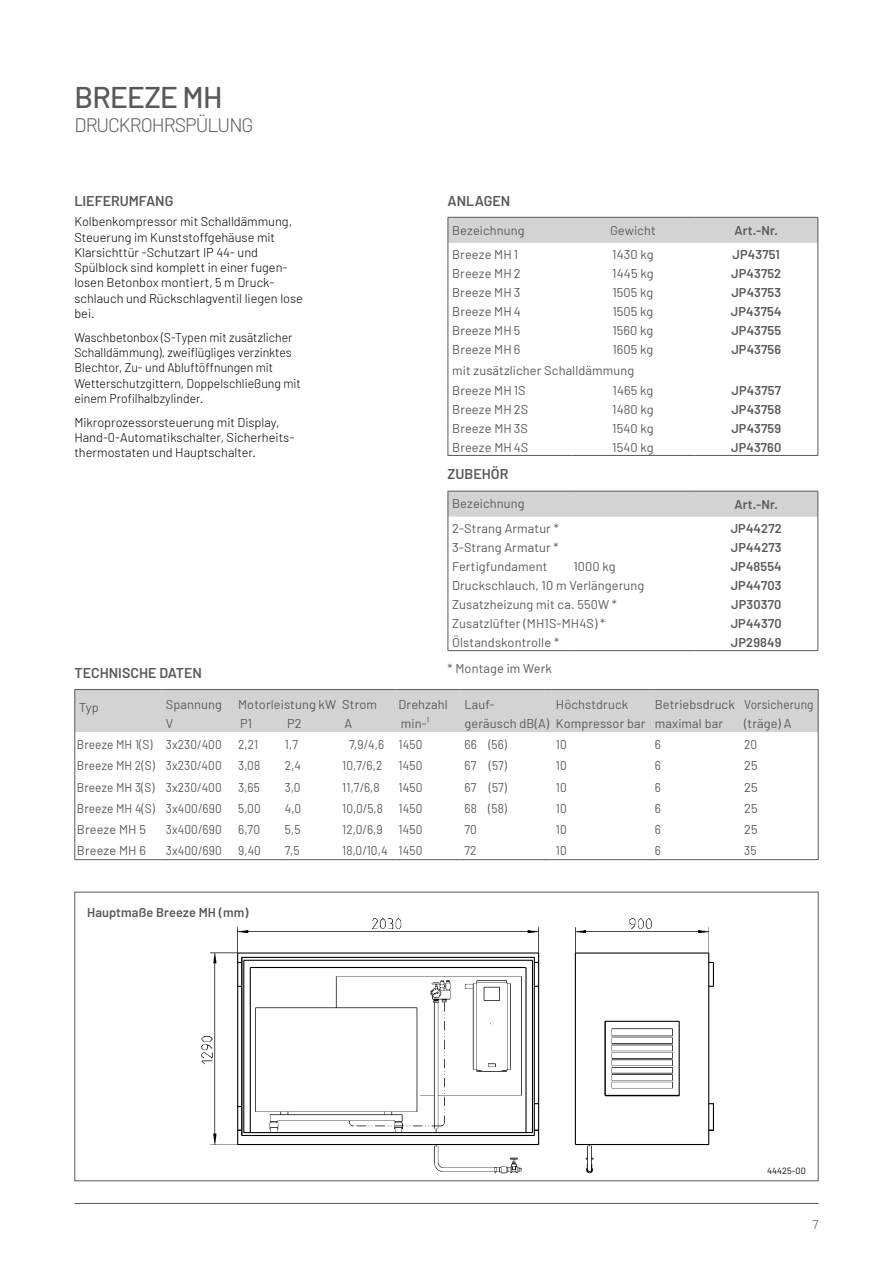
<style>
.page{position:relative;width:893px;height:1263px;background:#fff}
.page>*{position:absolute;margin:0;border:0;box-sizing:border-box;transform-origin:0 0}
.t1{font:500 30px "Barlow";letter-spacing:-.025em;color:#58595b}
.t2{font:300 19.5px "Barlow";letter-spacing:-.05em;color:#58595b}
.t3{font:600 14.25px "Barlow";color:#58595b}
.t4{font:12.75px/20.2px "Barlow";letter-spacing:.01em;color:#58595b}
.t5{font:300 12.75px/15.3px "Barlow";color:#000}
.t6{font:12.75px "Barlow";letter-spacing:.01em;color:#58595b;scale:.93 1}
.t7{font:300 12.75px/15.3px "Barlow";color:#000;scale:.96 1}
.t8{font:600 12.75px "Barlow";letter-spacing:.01em;color:#58595b}
.t9{font:300 12.75px "Barlow";color:#58595b}
.t10{font:9px "Barlow";letter-spacing:.01em;color:#000}
</style>
<div class="page">
<hr style="left:74px;top:1203px;width:745px;height:1px;background:#58595b">
<img style="left:201px;top:918px;width:513px;height:256px">
<hr style="left:74px;top:859px;width:88px;height:1px;background:#58595b">
<hr style="left:162px;top:859px;width:74px;height:1px;background:#58595b">
<hr style="left:236px;top:859px;width:47px;height:1px;background:#58595b">
<hr style="left:283px;top:859px;width:57px;height:1px;background:#58595b">
<hr style="left:340px;top:859px;width:56px;height:1px;background:#58595b">
<hr style="left:396px;top:859px;width:64px;height:1px;background:#58595b">
<hr style="left:460px;top:859px;width:92px;height:1px;background:#58595b">
<hr style="left:552px;top:859px;width:99px;height:1px;background:#58595b">
<hr style="left:651px;top:859px;width:91px;height:1px;background:#58595b">
<svg style="left:74px;top:689px;width:745px;height:170px"></svg>
<hr style="left:742px;top:859px;width:77px;height:1px;background:#58595b">
<hr style="left:448px;top:455px;width:123px;height:1px;background:#58595b">
<hr style="left:571px;top:455px;width:124px;height:1px;background:#58595b">
<svg style="left:448px;top:217px;width:370px;height:238px"></svg>
<hr style="left:695px;top:455px;width:123px;height:1px;background:#58595b">
<hr style="left:448px;top:650px;width:123px;height:1px;background:#58595b">
<hr style="left:571px;top:650px;width:124px;height:1px;background:#58595b">
<hr style="left:695px;top:650px;width:123px;height:1px;background:#58595b">
<svg style="left:448px;top:491px;width:370px;height:159px"></svg>
<h1 class="t1" style="left:74px;top:78px;width:150px">BREEZE MH</h1>
<h2 class="t2" style="left:75px;top:113px;width:180px">DRUCKROHRSPÜLUNG</h2>
<p class="t3" style="left:74px;top:192px;width:100px">LIEFERUMFANG</p>
<p class="t5" style="left:74px;top:214px;width:230px">Kolbenkompressor mit Schalldämmung, Steuerung im Kunststoffgehäuse mit Klarsichttür -Schutzart IP 44- und Spülblock sind komplett in einer fugen&shy;losen Betonbox montiert, 5 m Druck&shy;schlauch und Rückschlagventil liegen lose bei.</p>
<p class="t7" style="left:74px;top:329px;width:237px">Waschbetonbox (S-Typen mit zusätzlicher Schalldämmung), zweiflügliges verzinktes Blechtor, Zu- und Abluftöffnungen mit Wetterschutzgittern, Doppelschließung mit einem Profilhalbzylinder.</p>
<p class="t5" style="left:74px;top:414px;width:221px">Mikroprozessorsteuerung mit Display,<br>Hand-0-Automatikschalter, Sicherheits&shy;thermostaten und Hauptschalter.</p>
<p class="t3" style="left:448px;top:192px;width:64px">ANLAGEN</p>
<p class="t4" style="left:452px;top:220px;width:74px">Bezeichnung</p>
<p class="t4" style="left:610px;top:220px;width:47px">Gewicht</p>
<p class="t8" style="left:734px;top:223px;width:45px">Art.-Nr.</p>
<p class="t4" style="left:452px;top:244px;width:67px">Breeze MH1</p>
<p class="t4" style="left:612px;top:244px;width:43px">1430 kg</p>
<p class="t8" style="left:733px;top:246px;width:49px">JP43751</p>
<p class="t4" style="left:452px;top:263px;width:70px">Breeze MH2</p>
<p class="t4" style="left:612px;top:263px;width:43px">1445 kg</p>
<p class="t8" style="left:731px;top:265px;width:52px">JP43752</p>
<p class="t4" style="left:452px;top:282px;width:70px">Breeze MH3</p>
<p class="t4" style="left:612px;top:282px;width:43px">1505 kg</p>
<p class="t8" style="left:731px;top:284px;width:51px">JP43753</p>
<p class="t4" style="left:452px;top:301px;width:70px">Breeze MH4</p>
<p class="t4" style="left:612px;top:301px;width:43px">1505 kg</p>
<p class="t8" style="left:731px;top:304px;width:52px">JP43754</p>
<p class="t4" style="left:452px;top:320px;width:70px">Breeze MH5</p>
<p class="t4" style="left:612px;top:320px;width:43px">1560 kg</p>
<p class="t8" style="left:731px;top:323px;width:51px">JP43755</p>
<p class="t4" style="left:452px;top:339px;width:70px">Breeze MH6</p>
<p class="t4" style="left:612px;top:339px;width:43px">1605 kg</p>
<p class="t8" style="left:731px;top:342px;width:51px">JP43756</p>
<p class="t4" style="left:452px;top:360px;width:184px">mit zusätzlicher Schalldämmung<br>Breeze MH1S</p>
<p class="t4" style="left:612px;top:380px;width:42px">1465 kg</p>
<p class="t8" style="left:732px;top:382px;width:51px">JP43757</p>
<p class="t4" style="left:452px;top:399px;width:77px">Breeze MH2S</p>
<p class="t4" style="left:612px;top:399px;width:43px">1480 kg</p>
<p class="t8" style="left:731px;top:401px;width:51px">JP43758</p>
<p class="t4" style="left:452px;top:418px;width:77px">Breeze MH3S</p>
<p class="t4" style="left:612px;top:418px;width:43px">1540 kg</p>
<p class="t8" style="left:731px;top:421px;width:51px">JP43759</p>
<p class="t4" style="left:452px;top:437px;width:78px">Breeze MH4S</p>
<p class="t4" style="left:612px;top:437px;width:43px">1540 kg</p>
<p class="t8" style="left:731px;top:440px;width:52px">JP43760</p>
<p class="t3" style="left:448px;top:465px;width:62px">ZUBEHÖR</p>
<p class="t4" style="left:452px;top:493px;width:74px">Bezeichnung</p>
<p class="t8" style="left:734px;top:497px;width:45px">Art.-Nr.</p>
<p class="t4" style="left:452px;top:518px;width:108px">2-Strang Armatur *</p>
<p class="t8" style="left:731px;top:520px;width:53px">JP44272</p>
<p class="t4" style="left:452px;top:537px;width:108px">3-Strang Armatur *</p>
<p class="t8" style="left:731px;top:539px;width:52px">JP44273</p>
<p class="t4" style="left:452px;top:556px;width:97px">Fertigfundament</p>
<p class="t4" style="left:573px;top:556px;width:44px">1000 kg</p>
<p class="t8" style="left:731px;top:558px;width:53px">JP48554</p>
<p class="t4" style="left:452px;top:575px;width:194px">Druckschlauch, 10 m Verlängerung</p>
<p class="t8" style="left:731px;top:577px;width:53px">JP44703</p>
<p class="t4" style="left:452px;top:594px;width:166px">Zusatzheizung mit ca. 550W *</p>
<p class="t8" style="left:731px;top:597px;width:52px">JP30370</p>
<p class="t4" style="left:452px;top:613px;width:155px">Zusatzlüfter (MH1S-MH4S) *</p>
<p class="t8" style="left:731px;top:616px;width:53px">JP44370</p>
<p class="t4" style="left:452px;top:632px;width:108px">Ölstandskontrolle *</p>
<p class="t8" style="left:731px;top:635px;width:52px">JP29849</p>
<p class="t4" style="left:448px;top:658px;width:106px">* Montage im Werk</p>
<p class="t3" style="left:74px;top:664px;width:129px">TECHNISCHE DATEN</p>
<p class="t4" style="left:79px;top:697px;width:21px">Typ</p>
<p class="t4" style="left:166px;top:694px;width:58px">Spannung</p>
<p class="t4" style="left:238px;top:694px;width:140px">Motorleistung kW Strom</p>
<p class="t4" style="left:399px;top:694px;width:51px">Drehzahl</p>
<p class="t4" style="left:465px;top:694px;width:32px">Lauf-</p>
<p class="t4" style="left:556px;top:694px;width:74px">Höchstdruck</p>
<p class="t4" style="left:655px;top:694px;width:160px">Betriebsdruck Vorsicherung</p>
<p class="t4" style="left:166px;top:713px;width:9px">V</p>
<p class="t4" style="left:240px;top:713px;width:14px">P1</p>
<p class="t4" style="left:287px;top:713px;width:16px">P2</p>
<p class="t4" style="left:344px;top:713px;width:9px">A</p>
<p class="t4" style="left:401px;top:713px;width:30px">min-1</p>
<p class="t4" style="left:465px;top:713px;width:260px">geräusch dB(A) Kompressor bar maximal bar</p>
<p class="t4" style="left:744px;top:713px;width:49px">(träge) A</p>
<p class="t6" style="left:77px;top:736px;width:157px">Breeze MH 1(S) 3x230/400</p>
<p class="t6" style="left:238px;top:736px;width:23px">2,21</p>
<p class="t6" style="left:285px;top:736px;width:16px">1,7</p>
<p class="t6" style="left:349px;top:736px;width:80px">7,9/4,6 1450</p>
<p class="t6" style="left:465px;top:736px;width:47px">66 (56)</p>
<p class="t6" style="left:556px;top:736px;width:13px">10</p>
<p class="t6" style="left:655px;top:736px;width:8px">6</p>
<p class="t6" style="left:744px;top:736px;width:16px">20</p>
<p class="t6" style="left:77px;top:758px;width:157px">Breeze MH 2(S) 3x230/400</p>
<p class="t6" style="left:238px;top:758px;width:25px">3,08</p>
<p class="t6" style="left:285px;top:758px;width:19px">2,4</p>
<p class="t6" style="left:342px;top:758px;width:45px">10,7/6,2</p>
<p class="t6" style="left:399px;top:758px;width:27px">1450</p>
<p class="t6" style="left:465px;top:758px;width:47px">67 (57)</p>
<p class="t6" style="left:556px;top:758px;width:13px">10</p>
<p class="t6" style="left:655px;top:758px;width:8px">6</p>
<p class="t4" style="left:744px;top:755px;width:15px">25</p>
<p class="t6" style="left:77px;top:779px;width:157px">Breeze MH 3(S) 3x230/400</p>
<p class="t6" style="left:238px;top:779px;width:25px">3,65</p>
<p class="t6" style="left:285px;top:779px;width:18px">3,0</p>
<p class="t6" style="left:342px;top:779px;width:42px">11,7/6,8</p>
<p class="t6" style="left:399px;top:779px;width:27px">1450</p>
<p class="t6" style="left:465px;top:779px;width:47px">67 (57)</p>
<p class="t6" style="left:556px;top:779px;width:13px">10</p>
<p class="t6" style="left:655px;top:779px;width:8px">6</p>
<p class="t4" style="left:744px;top:776px;width:15px">25</p>
<p class="t6" style="left:77px;top:800px;width:157px">Breeze MH 4(S) 3x400/690</p>
<p class="t6" style="left:238px;top:800px;width:26px">5,00</p>
<p class="t6" style="left:285px;top:800px;width:19px">4,0</p>
<p class="t6" style="left:342px;top:800px;width:88px">10,0/5,8 1450</p>
<p class="t6" style="left:465px;top:800px;width:47px">68 (58)</p>
<p class="t6" style="left:556px;top:800px;width:13px">10</p>
<p class="t6" style="left:655px;top:800px;width:8px">6</p>
<p class="t4" style="left:744px;top:798px;width:15px">25</p>
<p class="t4" style="left:77px;top:819px;width:71px">Breeze MH 5</p>
<p class="t6" style="left:166px;top:822px;width:62px">3x400/690</p>
<p class="t6" style="left:238px;top:822px;width:25px">6,70</p>
<p class="t6" style="left:285px;top:822px;width:18px">5,5</p>
<p class="t6" style="left:342px;top:822px;width:45px">12,0/6,9</p>
<p class="t6" style="left:399px;top:822px;width:27px">1450</p>
<p class="t6" style="left:465px;top:822px;width:15px">70</p>
<p class="t6" style="left:556px;top:822px;width:13px">10</p>
<p class="t6" style="left:655px;top:822px;width:8px">6</p>
<p class="t4" style="left:744px;top:819px;width:15px">25</p>
<p class="t4" style="left:77px;top:840px;width:71px">Breeze MH 6</p>
<p class="t6" style="left:166px;top:843px;width:62px">3x400/690</p>
<p class="t6" style="left:238px;top:843px;width:26px">9,40</p>
<p class="t6" style="left:285px;top:843px;width:17px">7,5</p>
<p class="t6" style="left:342px;top:843px;width:88px">18,0/10,4 1450</p>
<p class="t6" style="left:465px;top:843px;width:14px">72</p>
<p class="t6" style="left:556px;top:843px;width:13px">10</p>
<p class="t6" style="left:655px;top:843px;width:8px">6</p>
<p class="t6" style="left:744px;top:843px;width:15px">35</p>
<p class="t8" style="left:87px;top:905px;width:163px">Hauptmaße Breeze MH (mm)</p>
<p class="t10" style="left:767px;top:1165px;width:40px">44425-00</p>
<p class="t9" style="left:813px;top:1216px;width:7px">7</p>
</div>
